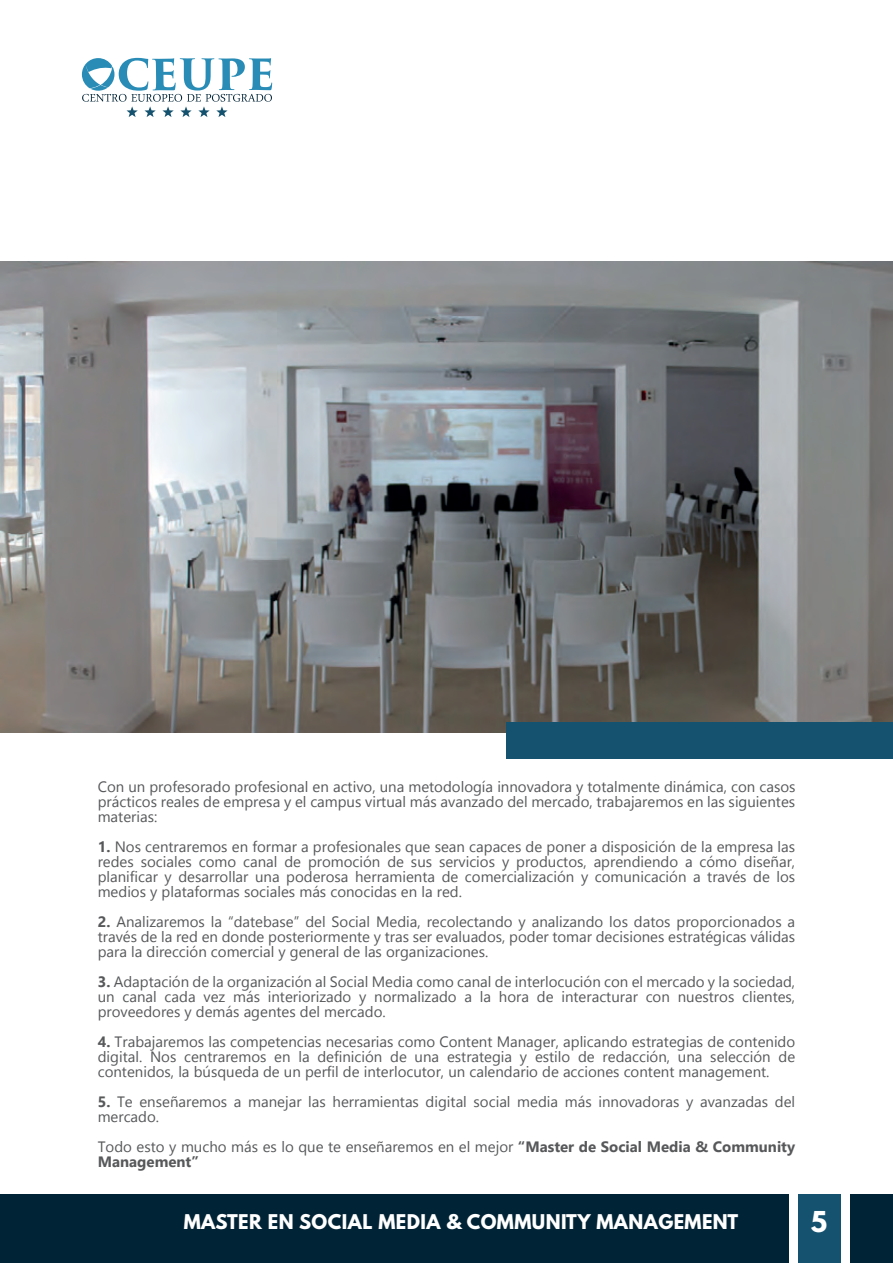
<style>
.page{position:relative;width:893px;height:1263px;background:#fff}
.page>*{position:absolute;margin:0;border:0;box-sizing:border-box;transform-origin:0 0}
.t1{font:700 25.5px "League Spartan";color:#fff}
.t2{font:700 18px "League Spartan";letter-spacing:.025em;color:#fff}
.t3{font:15px/15px "Gadugi";color:#57585a;text-align:justify}
.s1{font-weight:700}
</style>
<div class="page">
<img style="left:1px;top:261px;width:892px;height:472px">
<div style="left:507px;top:722px;width:386px;height:36px;background:#14526f"></div>
<svg style="left:82px;top:58px;width:190px;height:59px"></svg>
<div style="left:850px;top:1195px;width:43px;height:68px;background:#002335"></div>
<div style="left:798px;top:1195px;width:43px;height:68px;background:#14526f"></div>
<div style="left:0;top:1195px;width:788px;height:68px;background:#002335"></div>
<p class="t3" style="left:98px;top:779px;width:699px">Con un profesorado profesional en activo, una metodología innovadora y totalmente dinámica, con casos prácticos reales de empresa y el campus virtual más avanzado del mercado, trabajaremos en las siguientes materias:</p>
<p class="t3" style="left:98px;top:839px;width:699px"><span class="s1">1.</span> Nos centraremos en formar a profesionales que sean capaces de poner a disposición de la empresa las redes sociales como canal de promoción de sus servicios y productos, aprendiendo a cómo diseñar, planificar y desarrollar una poderosa herramienta de comercialización y comunicación a través de los medios y plataformas sociales más conocidas en la red.</p>
<p class="t3" style="left:98px;top:914px;width:699px"><span class="s1">2.</span> Analizaremos la “datebase” del Social Media, recolectando y analizando los datos proporcionados a través de la red en donde posteriormente y tras ser evaluados, poder tomar decisiones estratégicas válidas para la dirección comercial y general de las organizaciones.</p>
<p class="t3" style="left:98px;top:974px;width:699px"><span class="s1">3.</span> Adaptación de la organización al Social Media como canal de interlocución con el mercado y la sociedad, un canal cada vez más interiorizado y normalizado a la hora de interacturar con nuestros clientes, proveedores y demás agentes del mercado.</p>
<p class="t3" style="left:98px;top:1034px;width:699px"><span class="s1">4.</span> Trabajaremos las competencias necesarias como Content Manager, aplicando estrategias de contenido digital. Nos centraremos en la definición de una estrategia y estilo de redacción, una selección de contenidos, la búsqueda de un perfil de interlocutor, un calendario de acciones content management.</p>
<p class="t3" style="left:98px;top:1094px;width:699px"><span class="s1">5.</span> Te enseñaremos a manejar las herramientas digital social media más innovadoras y avanzadas del mercado.</p>
<p class="t3" style="left:98px;top:1139px;width:699px">Todo esto y mucho más es lo que te enseñaremos en el mejor <span class="s1">“Master de Social Media &amp; Community<br>Management”</span></p>
<p class="t2" style="left:184px;top:1207px;width:556px">MASTER EN SOCIAL MEDIA &amp; COMMUNITY MANAGEMENT</p>
<h1 class="t1" style="left:811px;top:1201px;width:18px">5</h1>
</div>
